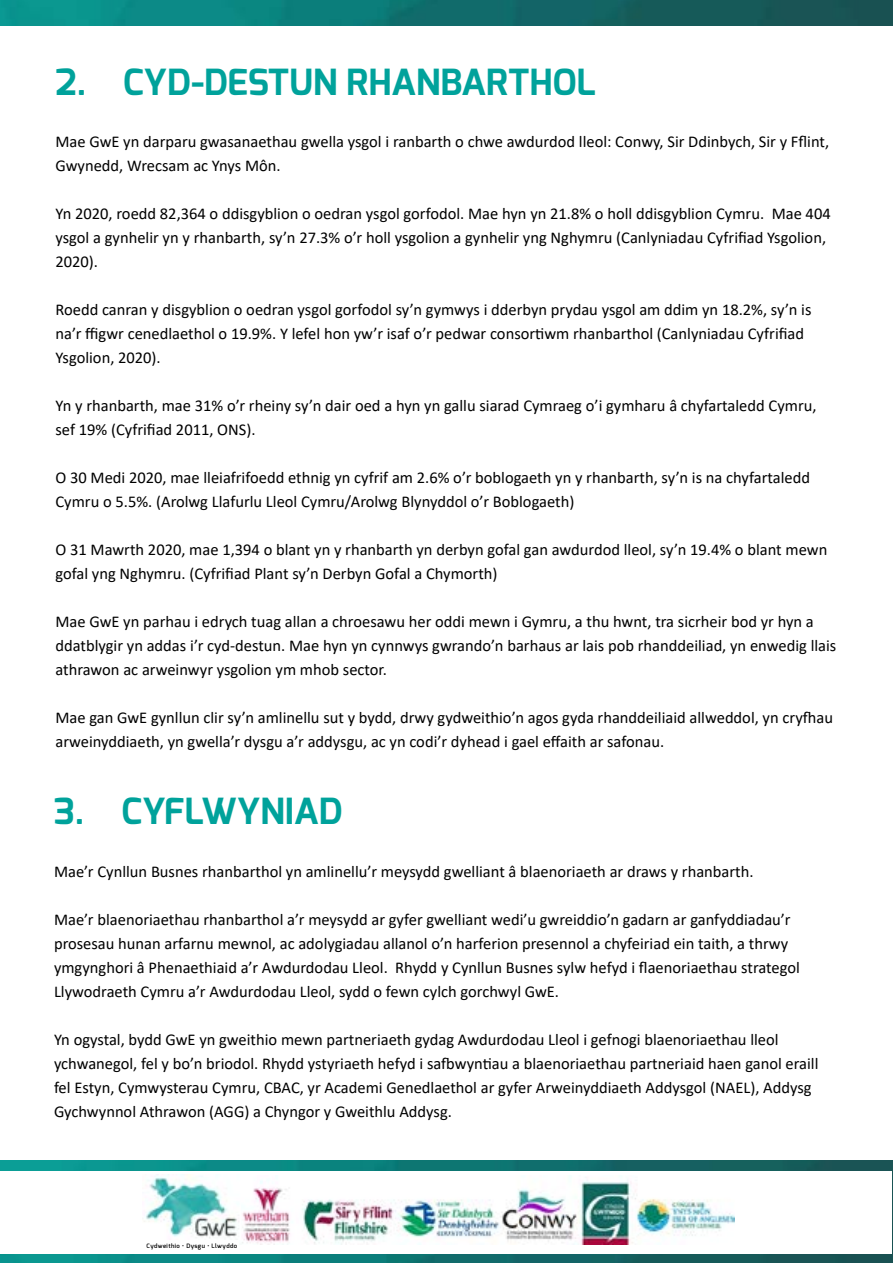
<style>
.page{position:relative;width:893px;height:1263px;background:#fff}
.page>*{position:absolute;margin:0;border:0;box-sizing:border-box;transform-origin:0 0}
.t1{font:700 36px "Exo";color:#00a29b}
.t2{font:16.5px/24px "Calibri";color:#000}
.t3{font:600 6px "Exo";letter-spacing:.07em;color:#000}
</style>
<div class="page">
<img style="left:0;top:1161px;width:893px;height:102px">
<img style="left:0;top:0;width:893px;height:25px">
<div style="left:0;top:1171px;width:892px;height:82px;background:#fff"></div>
<img style="left:242px;top:1180px;width:493px;height:64px">
<img style="left:144px;top:1174px;width:95px;height:64px">
<h1 class="t1" style="left:56px;top:58px;width:542px">2. CYD-DESTUN RHANBARTHOL</h1>
<p class="t2" style="left:56px;top:129px;width:775px">Mae GwE yn darparu gwasanaethau gwella ysgol i ranbarth o chwe awdurdod lleol: Conwy, Sir Ddinbych, Sir y Fflint,<br>Gwynedd, Wrecsam ac Ynys Môn.</p>
<p class="t2" style="left:56px;top:201px;width:777px">Yn 2020, roedd 82,364 o ddisgyblion o oedran ysgol gorfodol. Mae hyn yn 21.8% o holl ddisgyblion Cymru. Mae 404 ysgol a gynhelir yn y rhanbarth, sy’n 27.3% o’r holl ysgolion a gynhelir yng Nghymru (Canlyniadau Cyfrifiad Ysgolion,<br>2020).</p>
<p class="t2" style="left:56px;top:297px;width:757px">Roedd canran y disgyblion o oedran ysgol gorfodol sy’n gymwys i dderbyn prydau ysgol am ddim yn 18.2%, sy’n is na’r ffigwr cenedlaethol o 19.9%. Y lefel hon yw’r isaf o’r pedwar consortiwm rhanbarthol (Canlyniadau Cyfrifiad<br>Ysgolion, 2020).</p>
<p class="t2" style="left:56px;top:393px;width:762px">Yn y rhanbarth, mae 31% o’r rheiny sy’n dair oed a hyn yn gallu siarad Cymraeg o’i gymharu â chyfartaledd Cymru, sef 19% (Cyfrifiad 2011, ONS).</p>
<p class="t2" style="left:56px;top:465px;width:756px">O 30 Medi 2020, mae lleiafrifoedd ethnig yn cyfrif am 2.6% o’r boblogaeth yn y rhanbarth, sy’n is na chyfartaledd<br>Cymru o 5.5%. (Arolwg Llafurlu Lleol Cymru/Arolwg Blynyddol o’r Boblogaeth)</p>
<p class="t2" style="left:56px;top:537px;width:773px">O 31 Mawrth 2020, mae 1,394 o blant yn y rhanbarth yn derbyn gofal gan awdurdod lleol, sy’n 19.4% o blant mewn gofal yng Nghymru. (Cyfrifiad Plant sy’n Derbyn Gofal a Chymorth)</p>
<p class="t2" style="left:56px;top:609px;width:782px">Mae GwE yn parhau i edrych tuag allan a chroesawu her oddi mewn i Gymru, a thu hwnt, tra sicrheir bod yr hyn a ddatblygir yn addas i’r cyd-destun. Mae hyn yn cynnwys gwrando’n barhaus ar lais pob rhanddeiliad, yn enwedig llais athrawon ac arweinwyr ysgolion ym mhob sector.</p>
<p class="t2" style="left:56px;top:705px;width:779px">Mae gan GwE gynllun clir sy’n amlinellu sut y bydd, drwy gydweithio’n agos gyda rhanddeiliaid allweddol, yn cryfhau arweinyddiaeth, yn gwella’r dysgu a’r addysgu, ac yn codi’r dyhead i gael effaith ar safonau.</p>
<h1 class="t1" style="left:54px;top:788px;width:290px">3. CYFLWYNIAD</h1>
<p class="t2" style="left:54px;top:859px;width:701px">Mae’r Cynllun Busnes rhanbarthol yn amlinellu’r meysydd gwelliant â blaenoriaeth ar draws y rhanbarth.</p>
<p class="t2" style="left:54px;top:907px;width:747px">Mae’r blaenoriaethau rhanbarthol a’r meysydd ar gyfer gwelliant wedi’u gwreiddio’n gadarn ar ganfyddiadau’r prosesau hunan arfarnu mewnol, ac adolygiadau allanol o’n harferion presennol a chyfeiriad ein taith, a thrwy ymgynghori â Phenaethiaid a’r Awdurdodau Lleol. Rhydd y Cynllun Busnes sylw hefyd i flaenoriaethau strategol Llywodraeth Cymru a’r Awdurdodau Lleol, sydd o fewn cylch gorchwyl GwE.</p>
<p class="t2" style="left:54px;top:1027px;width:766px">Yn ogystal, bydd GwE yn gweithio mewn partneriaeth gydag Awdurdodau Lleol i gefnogi blaenoriaethau lleol ychwanegol, fel y bo’n briodol. Rhydd ystyriaeth hefyd i safbwyntiau a blaenoriaethau partneriaid haen ganol eraill fel Estyn, Cymwysterau Cymru, CBAC, yr Academi Genedlaethol ar gyfer Arweinyddiaeth Addysgol (NAEL), Addysg Gychwynnol Athrawon (AGG) a Chyngor y Gweithlu Addysg.</p>
<p class="t3" style="left:147px;top:1242px;width:92px">Cydweithio • Dysgu • Llwyddo</p>
</div>
